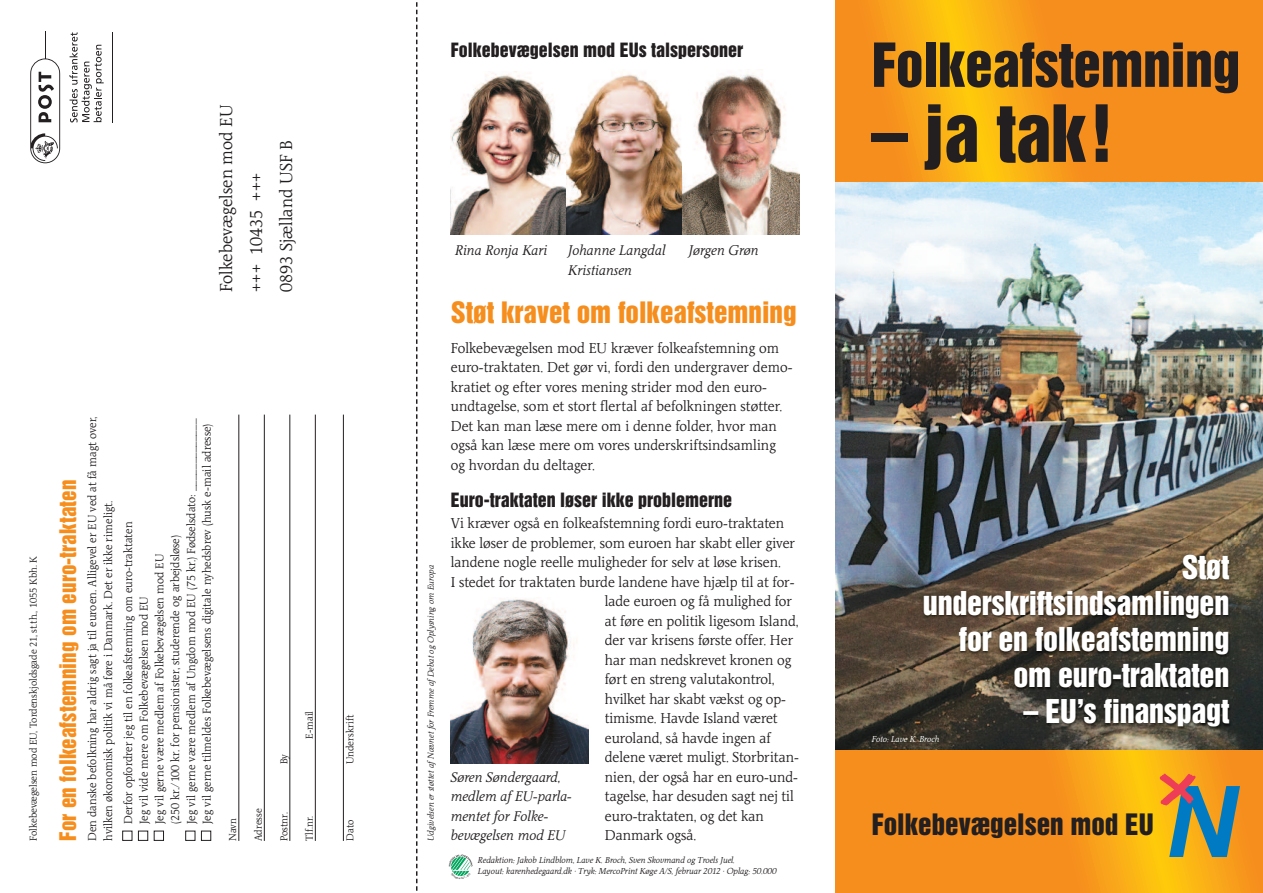
<style>
.page{position:relative;width:1263px;height:893px;background:#fff}
.page>*{position:absolute;margin:0;border:0;box-sizing:border-box;transform-origin:0 0}
.t1{font:72px "Helvetica Inserat";color:#231f20}
.t2{font:55.5px "Helvetica Inserat";letter-spacing:-.01em;color:#231f20}
.t3{font:30px/36px "Helvetica Inserat";letter-spacing:-.01em;color:#fff;text-align:right}
.t4{font:27px "Helvetica Inserat";color:#f68e1e}
.t5{font:27px "Helvetica Inserat";color:#231f20}
.t6{font:21px "Helvetica Inserat";letter-spacing:.005em;color:#f68e1e}
.t7{font:18px "Helvetica Inserat";color:#231f20}
.t8{font:18px/30px "Jante T";letter-spacing:.005em;color:#231f20}
.t9{font:15px/19.5px "Jante T";color:#231f20}
.t10{font:italic 14.7px/19.5px "Jante T";letter-spacing:.005em;color:#231f20}
.t11{font:12px/15.8px "Jante T";letter-spacing:.005em;color:#231f20}
.t12{font:10.5px "Jante T";color:#231f20}
.t13{font:italic 9px/11.2px "Jante T";color:#231f20}
.t14{font:italic 9px "Jante T";color:#fff}
.s1{color:#fff}
</style>
<div class="page">
<svg style="left:836px;top:0;width:427px;height:893px;background:#f79a1b"></svg>
<hr style="left:238px;top:415px;width:1px;height:426px;background:#231f20">
<hr style="left:264px;top:415px;width:1px;height:426px;background:#231f20">
<hr style="left:289px;top:415px;width:1px;height:426px;background:#231f20">
<hr style="left:315px;top:415px;width:1px;height:426px;background:#231f20">
<hr style="left:343px;top:415px;width:1px;height:426px;background:#231f20">
<svg style="left:69px;top:32px;width:35px;height:90px"></svg>
<hr style="left:112px;top:32px;width:1px;height:90px;background:#231f20">
<svg style="left:30px;top:32px;width:30px;height:131px"></svg>
<svg style="left:416px;top:2px;width:1px;height:889px"></svg>
<img style="left:836px;top:183px;width:427px;height:567px">
<svg style="left:1160px;top:774px;width:80px;height:83px;background:#998e5e"></svg>
<img style="left:835px;top:545px;width:428px;height:201px">
<img style="left:566px;top:72px;width:116px;height:162px">
<img style="left:682px;top:73px;width:117px;height:161px">
<img style="left:451px;top:72px;width:115px;height:162px">
<img style="left:451px;top:597px;width:138px;height:166px">
<svg style="left:449px;top:854px;width:24px;height:23px"></svg>
<p class="t8" style="left:211px;top:292px;width:189px;rotate:-90deg">Folkebevægelsen mod EU +++ 10435 +++<br>0893 Sjælland USF B</p>
<p class="t12" style="left:27px;top:841px;width:286px;rotate:-90deg">Folkebevægelsen mod EU, Tordenskjoldsgade 21, st.th., 1055 Kbh. K</p>
<h3 class="t6" style="left:60px;top:841px;width:363px;rotate:-90deg">For en folkeafstemning om euro-traktaten</h3>
<p class="t11" style="left:84px;top:841px;width:426px;rotate:-90deg">Den danske befolkning har aldrig sagt ja til euroen. Alligevel er EU ved at få magt over, hvilken økonomisk politik vi må føre i Danmark. Det er ikke rimeligt.</p>
<p class="t11" style="left:183px;top:841px;width:424px;rotate:-90deg"><span class="s1">■</span> Jeg vil gerne være medlem af Ungdom mod EU (75 kr.) Fødselsdato: _____________</p>
<p class="t11" style="left:199px;top:841px;width:419px;rotate:-90deg"><span class="s1">■</span> Jeg vil gerne tilmeldes Folkebevægelsens digitale nyhedsbrev (husk e-mail adresse)</p>
<p class="t11" style="left:120px;top:841px;width:321px;rotate:-90deg"><span class="s1">■</span> Derfor opfordrer jeg til en folkeafstemning om euro-traktaten</p>
<p class="t11" style="left:152px;top:824px;width:291px;text-indent:-17px;rotate:-90deg"><span class="s1">■</span> Jeg vil gerne være medlem af Folkebevægelsen mod EU (250 kr./100 kr. for pensionister, studerende og arbejdsløse)</p>
<p class="t11" style="left:136px;top:841px;width:246px;rotate:-90deg"><span class="s1">■</span> Jeg vil vide mere om Folkebevægelsen mod EU</p>
<p class="t12" style="left:278px;top:764px;width:12px;rotate:-90deg">By</p>
<p class="t12" style="left:303px;top:739px;width:29px;rotate:-90deg">E-mail</p>
<p class="t12" style="left:227px;top:841px;width:24px;rotate:-90deg">Navn</p>
<p class="t12" style="left:252px;top:841px;width:34px;rotate:-90deg">Adresse</p>
<p class="t12" style="left:278px;top:841px;width:30px;rotate:-90deg">Postnr.</p>
<p class="t12" style="left:303px;top:841px;width:27px;rotate:-90deg">Tlf.nr.</p>
<p class="t12" style="left:344px;top:764px;width:51px;rotate:-90deg">Underskrift</p>
<p class="t12" style="left:344px;top:841px;width:23px;rotate:-90deg">Dato</p>
<p class="t7" style="left:451px;top:43px;width:294px">Folkebevægelsen mod EUs talspersoner</p>
<p class="t13" style="left:425px;top:841px;width:277px;rotate:-90deg">Udgivelsen er støttet af Nævnet for Fremme af Debat og Oplysning om Europa</p>
<p class="t10" style="left:568px;top:241px;width:99px">Johanne Langdal<br>Kristiansen</p>
<p class="t10" style="left:455px;top:241px;width:94px">Rina Ronja Kari</p>
<p class="t10" style="left:689px;top:241px;width:71px">Jørgen Grøn</p>
<h3 class="t4" style="left:451px;top:302px;width:347px">Støt kravet om folkeafstemning</h3>
<p class="t9" style="left:451px;top:338px;width:343px">Folkebevægelsen mod EU kræver folkeafstemning om euro-traktaten. Det gør vi, fordi den undergraver demo&shy;kratiet og efter vores mening strider mod den euro&shy;undtagelse, som et stort flertal af befolkningen støtter.<br>Det kan man læse mere om i denne folder, hvor man også kan læse mere om vores underskriftsindsamling og hvordan du deltager.</p>
<p class="t7" style="left:451px;top:493px;width:283px">Euro-traktaten løser ikke problemerne</p>
<p class="t9" style="left:451px;top:513px;width:335px">Vi kræver også en folkeafstemning fordi euro-traktaten</p>
<p class="t9" style="left:451px;top:533px;width:346px">ikke løser de problemer, som euroen har skabt eller giver</p>
<p class="t9" style="left:451px;top:552px;width:332px">landene nogle reelle muligheder for selv at løse krisen.</p>
<p class="t9" style="left:451px;top:572px;width:345px">I stedet for traktaten burde landene have hjælp til at for-</p>
<p class="t9" style="left:605px;top:591px;width:189px">lade euroen og få mulighed for</p>
<p class="t9" style="left:605px;top:611px;width:195px">at føre en politik ligesom Island,</p>
<p class="t9" style="left:605px;top:630px;width:190px">der var krisens første offer. Her</p>
<p class="t9" style="left:605px;top:650px;width:188px">har man nedskrevet kronen og</p>
<p class="t9" style="left:605px;top:669px;width:171px">ført en streng valutakontrol,</p>
<p class="t9" style="left:605px;top:689px;width:183px">hvilket har skabt vækst og op-</p>
<p class="t9" style="left:605px;top:708px;width:174px">timisme. Havde Island været</p>
<p class="t9" style="left:605px;top:728px;width:168px">euroland, så havde ingen af</p>
<p class="t9" style="left:605px;top:747px;width:196px">delene været muligt. Storbritan-</p>
<p class="t9" style="left:605px;top:767px;width:194px">nien, der også har en euro-und-</p>
<p class="t9" style="left:605px;top:786px;width:190px">tagelse, har desuden sagt nej til</p>
<p class="t9" style="left:605px;top:806px;width:160px">euro-traktaten, og det kan</p>
<p class="t9" style="left:605px;top:825px;width:93px">Danmark også.</p>
<p class="t13" style="left:478px;top:854px;width:300px">Redaktion: Jakob Lindblom, Lave K. Broch, Sven Skovmand og Troels Juel.<br>Layout: karenhedegaard.dk · Tryk: MercoPrint Køge A/S, februar 2012 · Oplag: 50.000</p>
<p class="t10" style="left:451px;top:767px;width:122px">Søren Søndergaard, medlem af EU-parla&shy;mentet for Folke&shy;bevægelsen mod EU</p>
<h2 class="t2" style="left:872px;top:43px;width:370px">Folkeafstemning</h2>
<h1 class="t1" style="left:872px;top:104px;width:243px">– ja tak!</h1>
<h3 class="t3" style="left:923px;top:551px;width:308px">Støt underskriftsindsamlingen for en folkeafstemning om euro-traktaten</h3>
<h3 class="t3" style="left:1023px;top:695px;width:207px">– EU’s finanspagt</h3>
<p class="t14" style="left:872px;top:733px;width:69px">Foto: Lave K. Broch</p>
<h3 class="t5" style="left:872px;top:813px;width:283px">Folkebevægelsen mod EU</h3>
</div>
